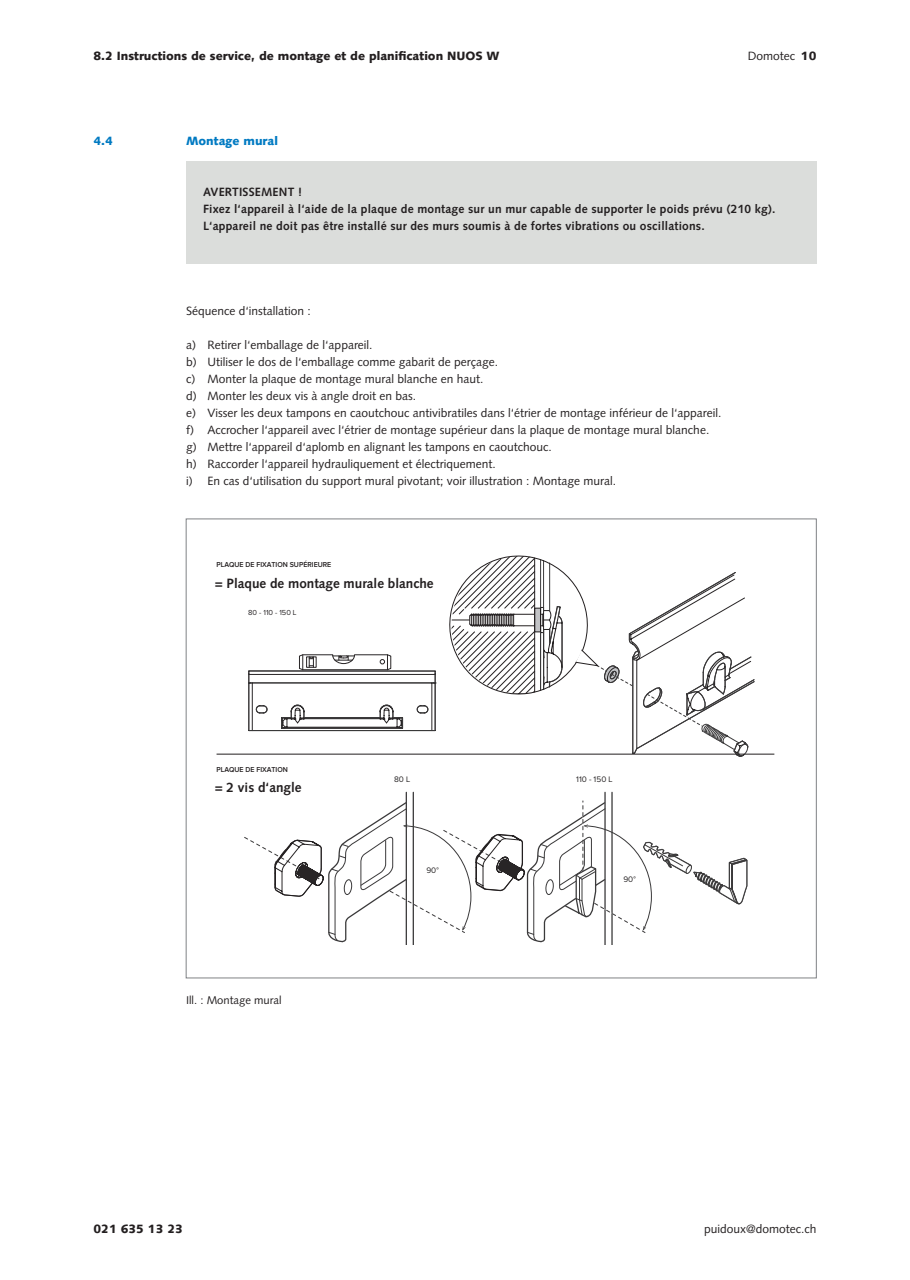
<style>
.page{position:relative;width:910px;height:1280px;background:#fff}
.page>*{position:absolute;margin:0;border:0;box-sizing:border-box;transform-origin:0 0}
.t1{font:700 13.5px "Syntax LT Std";color:#231f20}
.t2{font:12px/17px "Syntax LT Std";color:#231f20}
.t3{font:700 12px/17px "Syntax LT Std";letter-spacing:.015em;color:#231f20}
.t4{font:900 12px "Syntax LT Std";color:#231f20}
.t5{font:900 12px "Syntax LT Std";color:#007ac2}
.t6{font:11.25px "Syntax LT Std";color:#231f20}
.t7{font:8.25px "Proxima Nova";color:#282526}
.t8{font:7.65px "Proxima Nova";color:#282526}
.t9{font:600 7.5px "Proxima Nova";color:#231f20;scale:.95 1}
.s1{font-weight:900}
</style>
<div class="page">
<div style="left:186px;top:161px;width:630px;height:103px;background:#dbdddb"></div>
<svg style="left:249px;top:555px;width:506px;height:202px"></svg>
<hr style="left:604px;top:792px;width:2px;height:152px;background:#3b3a3b">
<hr style="left:611px;top:792px;width:2px;height:152px;background:#3b3a3b">
<hr style="left:406px;top:792px;width:1px;height:152px;background:#3b3a3b">
<hr style="left:413px;top:792px;width:1px;height:152px;background:#3b3a3b">
<svg style="left:244px;top:801px;width:504px;height:142px"></svg>
<hr style="left:217px;top:754px;width:557px;height:1px;background:#231f20">
<div style="left:215px;top:578px;width:225px;height:26px;background:#fff"></div>
<p class="t4" style="left:94px;top:48px;width:408px">8.2 Instructions de service, de montage et de planification NUOS W</p>
<p class="t2" style="left:748px;top:47px;width:70px">Domotec <span class="s1">10</span></p>
<p class="t5" style="left:94px;top:133px;width:21px">4.4</p>
<p class="t5" style="left:186px;top:133px;width:93px">Montage mural</p>
<p class="t3" style="left:203px;top:183px;width:574px">AVERTISSEMENT !<br>Fixez l‘appareil à l‘aide de la plaque de montage sur un mur capable de supporter le poids prévu (210 kg).<br>L‘appareil ne doit pas être installé sur des murs soumis à de fortes vibrations ou oscillations.</p>
<p class="t2" style="left:186px;top:302px;width:126px">Séquence d‘installation :</p>
<p class="t2" style="left:186px;top:336px;width:537px">a) Retirer l‘emballage de l‘appareil.<br>b) Utiliser le dos de l‘emballage comme gabarit de perçage.<br>c) Monter la plaque de montage mural blanche en haut.<br>d) Monter les deux vis à angle droit en bas.<br>e) Visser les deux tampons en caoutchouc antivibratiles dans l‘étrier de montage inférieur de l‘appareil. f) Accrocher l‘appareil avec l‘étrier de montage supérieur dans la plaque de montage mural blanche. g) Mettre l‘appareil d‘aplomb en alignant les tampons en caoutchouc.<br>h) Raccorder l‘appareil hydrauliquement et électriquement.<br>i) En cas d‘utilisation du support mural pivotant; voir illustration : Montage mural.</p>
<p class="t9" style="left:216px;top:561px;width:122px">PLAQUE DE FIXATION SUPÉRIEURE</p>
<p class="t1" style="left:215px;top:575px;width:220px">= Plaque de montage murale blanche</p>
<p class="t8" style="left:248px;top:609px;width:50px">80 - 110 - 150 L</p>
<p class="t9" style="left:216px;top:766px;width:77px">PLAQUE DE FIXATION</p>
<p class="t9" style="left:216px;top:783px;width:42px">INFÉRIEURE</p>
<p class="t1" style="left:215px;top:779px;width:88px">= 2 vis d‘angle</p>
<p class="t6" style="left:186px;top:993px;width:97px">Ill. : Montage mural</p>
<p class="t7" style="left:394px;top:776px;width:18px">80 L</p>
<p class="t7" style="left:576px;top:776px;width:38px">110 - 150 L</p>
<p class="t7" style="left:426px;top:867px;width:14px">90°</p>
<p class="t7" style="left:623px;top:875px;width:14px">90°</p>
<p class="t4" style="left:94px;top:1222px;width:91px">021 635 13 23</p>
<p class="t2" style="left:704px;top:1220px;width:114px">puidoux@domotec.ch</p>
</div>
